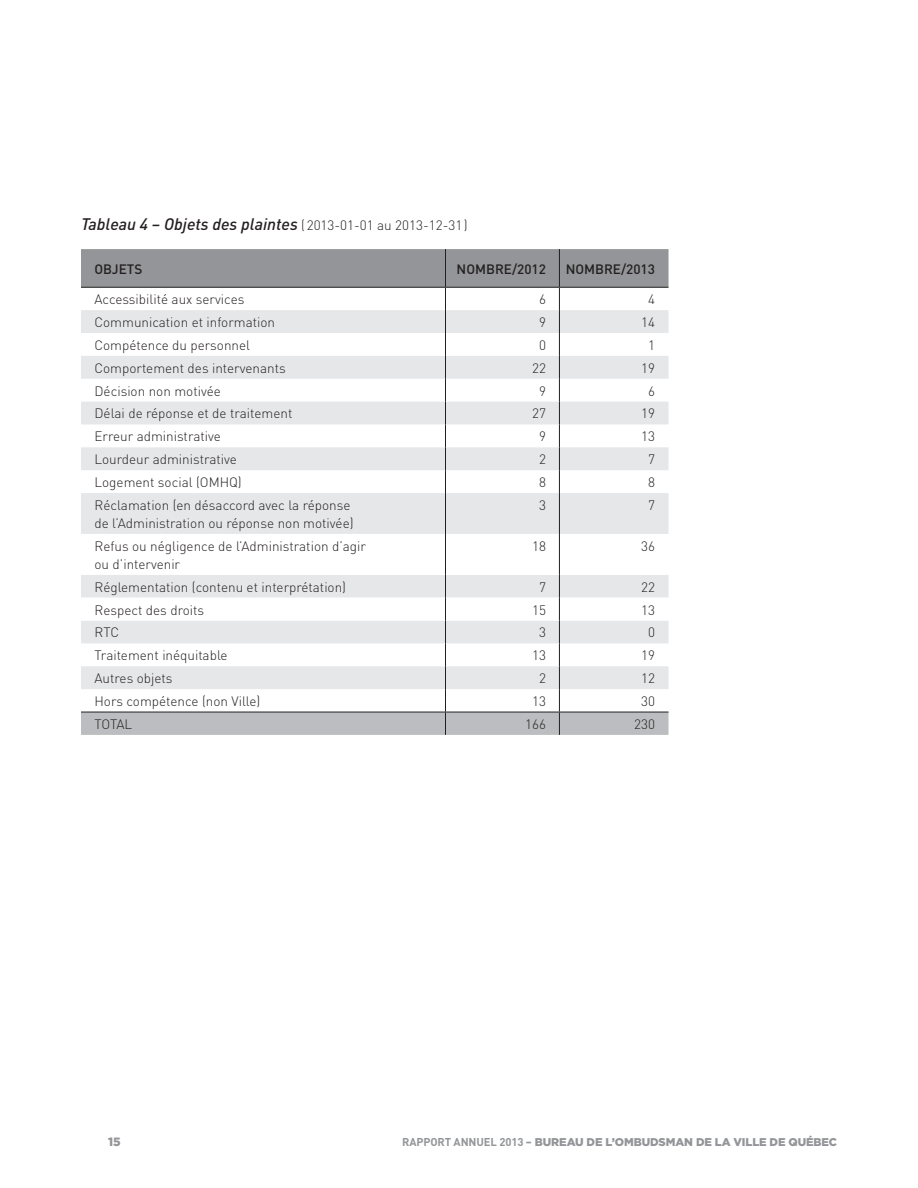
<style>
.page{position:relative;width:918px;height:1188px;background:#fff}
.page>*{position:absolute;margin:0;border:0;box-sizing:border-box;transform-origin:0 0}
.sous-sous-titres{font:italic 500 16.5px "DIN";color:#231f20}
.Texte_Courant{font:300 13.5px/18px "DIN";color:#231f20}
.Texte_Courant-2{font:500 13.5px "DIN";color:#231f20}
.t1{font:900 12px "Gotham";color:#939598}
.t2{font:900 11.25px "Gotham";letter-spacing:-.01em;color:#939598}
.s1{font-weight:300;font-style:normal;font-size:13.5px}
.s2{font-family:"DIN";font-weight:700}
.s3{font-weight:700}
</style>
<div class="page">
<div style="left:81px;top:493px;width:588px;height:41px;background:#e6e7e9"></div>
<svg style="left:81px;top:249px;width:588px;height:244px"></svg>
<hr style="left:445px;top:493px;width:1px;height:41px;background:#231f20">
<hr style="left:559px;top:493px;width:1px;height:41px;background:#231f20">
<hr style="left:445px;top:534px;width:1px;height:41px;background:#231f20">
<hr style="left:559px;top:534px;width:1px;height:41px;background:#231f20">
<svg style="left:81px;top:575px;width:588px;height:160px"></svg>
<hr style="left:81px;top:712px;width:365px;height:1px;background:#231f20">
<hr style="left:446px;top:712px;width:113px;height:1px;background:#231f20">
<hr style="left:559px;top:712px;width:110px;height:1px;background:#231f20">
<hr style="left:81px;top:287px;width:365px;height:1px;background:#231f20">
<hr style="left:446px;top:287px;width:113px;height:1px;background:#231f20">
<hr style="left:559px;top:287px;width:110px;height:1px;background:#231f20">
<p class="sous-sous-titres" style="left:81px;top:213px;width:388px">Tableau 4 – Objets des plaintes <span class="s1">(2013-01-01 au 2013-12-31)</span></p>
<p class="Texte_Courant-2" style="left:94px;top:260px;width:49px">OBJETS</p>
<p class="Texte_Courant-2" style="left:457px;top:260px;width:91px">NOMBRE/2012</p>
<p class="Texte_Courant-2" style="left:566px;top:260px;width:91px">NOMBRE/2013</p>
<p class="Texte_Courant" style="left:94px;top:290px;width:151px">Accessibilité aux services</p>
<p class="Texte_Courant" style="left:539px;top:290px;width:8px">6</p>
<p class="Texte_Courant" style="left:648px;top:290px;width:8px">4</p>
<p class="Texte_Courant" style="left:94px;top:313px;width:182px">Communication et information</p>
<p class="Texte_Courant" style="left:539px;top:313px;width:8px">9</p>
<p class="Texte_Courant" style="left:641px;top:313px;width:15px">14</p>
<p class="Texte_Courant" style="left:94px;top:336px;width:157px">Compétence du personnel</p>
<p class="Texte_Courant" style="left:539px;top:336px;width:8px">0</p>
<p class="Texte_Courant" style="left:648px;top:336px;width:8px">1</p>
<p class="Texte_Courant" style="left:94px;top:359px;width:193px">Comportement des intervenants</p>
<p class="Texte_Courant" style="left:532px;top:359px;width:15px">22</p>
<p class="Texte_Courant" style="left:641px;top:359px;width:15px">19</p>
<p class="Texte_Courant" style="left:94px;top:382px;width:128px">Décision non motivée</p>
<p class="Texte_Courant" style="left:539px;top:382px;width:8px">9</p>
<p class="Texte_Courant" style="left:648px;top:382px;width:8px">6</p>
<p class="Texte_Courant" style="left:94px;top:404px;width:199px">Délai de réponse et de traitement</p>
<p class="Texte_Courant" style="left:532px;top:404px;width:15px">27</p>
<p class="Texte_Courant" style="left:641px;top:404px;width:15px">19</p>
<p class="Texte_Courant" style="left:94px;top:427px;width:128px">Erreur administrative</p>
<p class="Texte_Courant" style="left:539px;top:427px;width:8px">9</p>
<p class="Texte_Courant" style="left:641px;top:427px;width:15px">13</p>
<p class="Texte_Courant" style="left:94px;top:450px;width:144px">Lourdeur administrative</p>
<p class="Texte_Courant" style="left:539px;top:450px;width:8px">2</p>
<p class="Texte_Courant" style="left:648px;top:450px;width:8px">7</p>
<p class="Texte_Courant" style="left:94px;top:473px;width:149px">Logement social (OMHQ)</p>
<p class="Texte_Courant" style="left:539px;top:473px;width:8px">8</p>
<p class="Texte_Courant" style="left:648px;top:473px;width:8px">8</p>
<p class="Texte_Courant" style="left:94px;top:496px;width:261px">Réclamation (en désaccord avec la réponse de l’Administration ou réponse non motivée)</p>
<p class="Texte_Courant" style="left:539px;top:496px;width:8px">3</p>
<p class="Texte_Courant" style="left:648px;top:496px;width:8px">7</p>
<p class="Texte_Courant" style="left:94px;top:537px;width:273px">Refus ou négligence de l’Administration d’agir ou d’intervenir</p>
<p class="Texte_Courant" style="left:532px;top:537px;width:15px">18</p>
<p class="Texte_Courant" style="left:641px;top:537px;width:15px">36</p>
<p class="Texte_Courant" style="left:94px;top:578px;width:253px">Réglementation (contenu et interprétation)</p>
<p class="Texte_Courant" style="left:539px;top:578px;width:8px">7</p>
<p class="Texte_Courant" style="left:641px;top:578px;width:15px">22</p>
<p class="Texte_Courant" style="left:94px;top:601px;width:111px">Respect des droits</p>
<p class="Texte_Courant" style="left:532px;top:601px;width:15px">15</p>
<p class="Texte_Courant" style="left:641px;top:601px;width:15px">13</p>
<p class="Texte_Courant" style="left:94px;top:623px;width:26px">RTC</p>
<p class="Texte_Courant" style="left:539px;top:623px;width:8px">3</p>
<p class="Texte_Courant" style="left:648px;top:623px;width:8px">0</p>
<p class="Texte_Courant" style="left:94px;top:646px;width:135px">Traitement inéquitable</p>
<p class="Texte_Courant" style="left:532px;top:646px;width:15px">13</p>
<p class="Texte_Courant" style="left:641px;top:646px;width:15px">19</p>
<p class="Texte_Courant" style="left:94px;top:669px;width:80px">Autres objets</p>
<p class="Texte_Courant" style="left:539px;top:669px;width:8px">2</p>
<p class="Texte_Courant" style="left:641px;top:669px;width:15px">12</p>
<p class="Texte_Courant" style="left:94px;top:692px;width:167px">Hors compétence (non Ville)</p>
<p class="Texte_Courant" style="left:532px;top:692px;width:15px">13</p>
<p class="Texte_Courant" style="left:641px;top:692px;width:15px">30</p>
<p class="Texte_Courant" style="left:94px;top:715px;width:39px">TOTAL</p>
<p class="Texte_Courant" style="left:525px;top:715px;width:22px">166</p>
<p class="Texte_Courant" style="left:634px;top:715px;width:22px">230</p>
<p class="t1" style="left:108px;top:1135px;width:14px">15</p>
<p class="t2" style="left:402px;top:1135px;width:436px"><span class="s2">RAPPORT ANNUEL 2013</span> <span class="s3">–</span> BUREAU DE L’OMBUDSMAN DE LA VILLE DE QUÉBEC</p>
</div>
